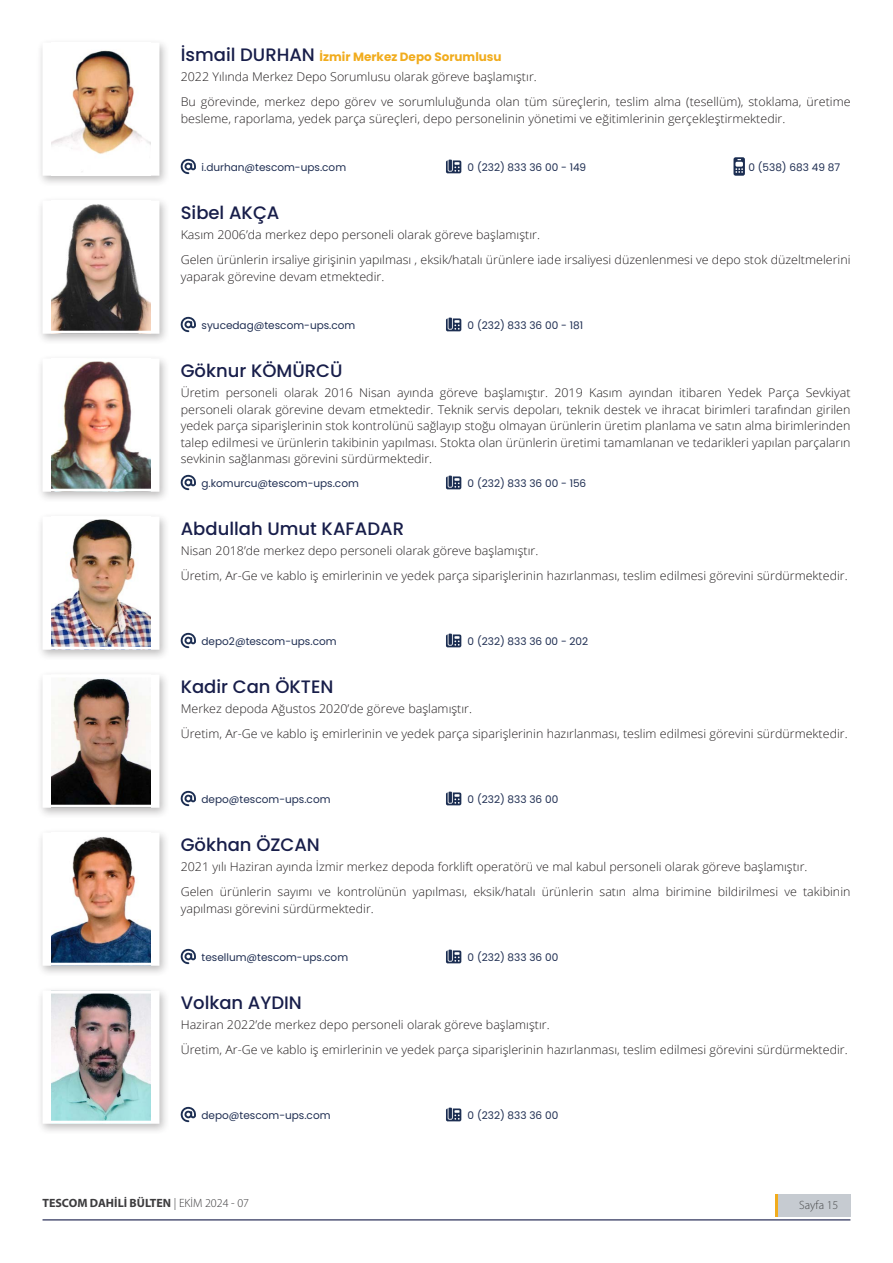
<style>
.page{position:relative;width:893px;height:1263px;background:#fff}
.page>*{position:absolute;margin:0;border:0;box-sizing:border-box;transform-origin:0 0}
.t1{font:500 18px "Poppins";color:#181e4a}
.Body_Text{font:300 12px/16.5px "Open Sans";color:#231f20;scale:1.04 1}
.t2{font:700 12px "Poppins";color:#f1ac1d}
.t3{font:700 12px "Myriad Pro";color:#3d3c3e}
.t4{font:300 12px "Myriad Pro";color:#4b4c4d}
.t5{font:10.5px "Poppins";color:#1f2e52}
.s1{font-weight:500;font-size:18px;color:#181e4a}
.s2{font-weight:300}
</style>
<div class="page">
<div style="left:778px;top:1194px;width:72px;height:23px;background:#c6cbd1"></div>
<hr style="left:775px;top:1194px;width:3px;height:23px;background:#f1ac1d">
<hr style="left:43px;top:1219px;width:807px;height:1px;background:#181e4a">
<svg style="left:446px;top:160px;width:15px;height:13px"></svg>
<svg style="left:733px;top:157px;width:12px;height:19px"></svg>
<svg style="left:181px;top:159px;width:15px;height:15px"></svg>
<div style="left:36px;top:38px;width:134px;height:150px;background:#231f20;opacity:.3"></div>
<div style="left:44px;top:44px;width:114px;height:130px;background:#fff"></div>
<img style="left:51px;top:50px;width:100px;height:122px">
<svg style="left:446px;top:318px;width:15px;height:13px"></svg>
<svg style="left:181px;top:317px;width:15px;height:15px"></svg>
<div style="left:36px;top:196px;width:134px;height:150px;background:#231f20;opacity:.3"></div>
<div style="left:44px;top:202px;width:114px;height:130px;background:#fff"></div>
<img style="left:51px;top:205px;width:100px;height:125px">
<div style="left:43px;top:201px;width:116px;height:133px;border:3px solid #fff"></div>
<svg style="left:446px;top:476px;width:15px;height:13px"></svg>
<svg style="left:181px;top:475px;width:15px;height:15px"></svg>
<div style="left:36px;top:354px;width:134px;height:150px;background:#231f20;opacity:.3"></div>
<div style="left:44px;top:360px;width:114px;height:130px;background:#fff"></div>
<img style="left:51px;top:362px;width:100px;height:126px">
<div style="left:43px;top:358px;width:116px;height:134px;border:3px solid #fff"></div>
<svg style="left:446px;top:634px;width:15px;height:13px"></svg>
<svg style="left:181px;top:633px;width:15px;height:15px"></svg>
<div style="left:36px;top:512px;width:134px;height:149px;background:#231f20;opacity:.3"></div>
<div style="left:44px;top:518px;width:114px;height:130px;background:#fff"></div>
<img style="left:51px;top:520px;width:100px;height:126px">
<div style="left:43px;top:516px;width:116px;height:134px;border:3px solid #fff"></div>
<svg style="left:446px;top:791px;width:15px;height:14px"></svg>
<svg style="left:181px;top:791px;width:15px;height:15px"></svg>
<div style="left:36px;top:670px;width:134px;height:149px;background:#231f20;opacity:.3"></div>
<div style="left:44px;top:676px;width:114px;height:130px;background:#fff"></div>
<img style="left:51px;top:678px;width:100px;height:126px">
<div style="left:43px;top:674px;width:116px;height:134px;border:3px solid #fff"></div>
<svg style="left:446px;top:949px;width:15px;height:14px"></svg>
<svg style="left:181px;top:949px;width:15px;height:15px"></svg>
<div style="left:36px;top:828px;width:134px;height:149px;background:#231f20;opacity:.3"></div>
<div style="left:44px;top:834px;width:114px;height:130px;background:#fff"></div>
<img style="left:51px;top:837px;width:100px;height:125px">
<div style="left:43px;top:832px;width:116px;height:134px;border:3px solid #fff"></div>
<svg style="left:446px;top:1107px;width:15px;height:14px"></svg>
<svg style="left:181px;top:1107px;width:15px;height:15px"></svg>
<div style="left:36px;top:986px;width:134px;height:149px;background:#231f20;opacity:.3"></div>
<div style="left:44px;top:992px;width:114px;height:130px;background:#fff"></div>
<img style="left:51px;top:994px;width:100px;height:126px">
<div style="left:43px;top:990px;width:116px;height:134px;border:3px solid #fff"></div>
<h2 class="t2" style="left:181px;top:50px;width:322px"><span class="s1">İsmail DURHAN</span> İzmir Merkez Depo Sorumlusu</h2>
<p class="Body_Text" style="left:181px;top:68px;width:344px">2022 Yılında Merkez Depo Sorumlusu olarak göreve başlamıştır.</p>
<p class="Body_Text" style="left:181px;top:93px;width:646px">Bu görevinde, merkez depo görev ve sorumluluğunda olan tüm süreçlerin, teslim alma (tesellüm), stoklama, üretime besleme, raporlama, yedek parça süreçleri, depo personelinin yönetimi ve eğitimlerinin gerçekleştirmektedir.</p>
<h2 class="t5" style="left:202px;top:161px;width:146px">i.durhan@tescom-ups.com</h2>
<h2 class="t5" style="left:468px;top:161px;width:120px">0 (232) 833 36 00 - 149</h2>
<h2 class="t5" style="left:748px;top:161px;width:93px">0 (538) 683 49 87</h2>
<h2 class="t1" style="left:181px;top:203px;width:100px">Sibel AKÇA</h2>
<p class="Body_Text" style="left:181px;top:226px;width:347px">Kasım 2006’da merkez depo personeli olarak göreve başlamıştır.</p>
<p class="Body_Text" style="left:181px;top:251px;width:645px">Gelen ürünlerin irsaliye girişinin yapılması , eksik/hatalı ürünlere iade irsaliyesi düzenlenmesi ve depo stok düzeltmelerini yaparak görevine devam etmektedir.</p>
<h2 class="t5" style="left:202px;top:319px;width:155px">syucedag@tescom-ups.com</h2>
<h2 class="t5" style="left:468px;top:319px;width:117px">0 (232) 833 36 00 - 181</h2>
<h2 class="t1" style="left:181px;top:361px;width:163px">Göknur KÖMÜRCÜ</h2>
<p class="Body_Text" style="left:181px;top:384px;width:645px;text-align:justify">Üretim personeli olarak 2016 Nisan ayında göreve başlamıştır. 2019 Kasım ayından itibaren Yedek Parça Sevkiyat personeli olarak görevine devam etmektedir. Teknik servis depoları, teknik destek ve ihracat birimleri tarafından girilen yedek parça siparişlerinin stok kontrolünü sağlayıp stoğu olmayan ürünlerin üretim planlama ve satın alma birimlerinden talep edilmesi ve ürünlerin takibinin yapılması. Stokta olan ürünlerin üretimi tamamlanan ve tedarikleri yapılan parçaların sevkinin sağlanması görevini sürdürmektedir.</p>
<h2 class="t5" style="left:202px;top:477px;width:159px">g.komurcu@tescom-ups.com</h2>
<h2 class="t5" style="left:468px;top:477px;width:120px">0 (232) 833 36 00 - 156</h2>
<h2 class="t1" style="left:181px;top:519px;width:225px">Abdullah Umut KAFADAR</h2>
<p class="Body_Text" style="left:181px;top:542px;width:345px">Nisan 2018’de merkez depo personeli olarak göreve başlamıştır.</p>
<p class="Body_Text" style="left:181px;top:567px;width:643px">Üretim, Ar-Ge ve kablo iş emirlerinin ve yedek parça siparişlerinin hazırlanması, teslim edilmesi görevini sürdürmektedir.</p>
<h2 class="t5" style="left:202px;top:635px;width:137px">depo2@tescom-ups.com</h2>
<h2 class="t5" style="left:468px;top:635px;width:122px">0 (232) 833 36 00 - 202</h2>
<h2 class="t1" style="left:181px;top:677px;width:154px">Kadir Can ÖKTEN</h2>
<p class="Body_Text" style="left:181px;top:700px;width:282px">Merkez depoda Ağustos 2020’de göreve başlamıştır.</p>
<p class="Body_Text" style="left:181px;top:725px;width:643px">Üretim, Ar-Ge ve kablo iş emirlerinin ve yedek parça siparişlerinin hazırlanması, teslim edilmesi görevini sürdürmektedir.</p>
<h2 class="t5" style="left:202px;top:793px;width:130px">depo@tescom-ups.com</h2>
<h2 class="t5" style="left:468px;top:793px;width:92px">0 (232) 833 36 00</h2>
<h2 class="t1" style="left:181px;top:835px;width:141px">Gökhan ÖZCAN</h2>
<p class="Body_Text" style="left:181px;top:858px;width:604px">2021 yılı Haziran ayında İzmir merkez depoda forklift operatörü ve mal kabul personeli olarak göreve başlamıştır.</p>
<p class="Body_Text" style="left:181px;top:883px;width:645px">Gelen ürünlerin sayımı ve kontrolünün yapılması, eksik/hatalı ürünlerin satın alma birimine bildirilmesi ve takibinin yapılması görevini sürdürmektedir.</p>
<h2 class="t5" style="left:202px;top:951px;width:148px">tesellum@tescom-ups.com</h2>
<h2 class="t5" style="left:468px;top:951px;width:92px">0 (232) 833 36 00</h2>
<h2 class="t1" style="left:181px;top:993px;width:123px">Volkan AYDIN</h2>
<p class="Body_Text" style="left:181px;top:1016px;width:356px">Haziran 2022’de merkez depo personeli olarak göreve başlamıştır.</p>
<p class="Body_Text" style="left:181px;top:1041px;width:643px">Üretim, Ar-Ge ve kablo iş emirlerinin ve yedek parça siparişlerinin hazırlanması, teslim edilmesi görevini sürdürmektedir.</p>
<h2 class="t5" style="left:202px;top:1109px;width:130px">depo@tescom-ups.com</h2>
<h2 class="t5" style="left:468px;top:1109px;width:92px">0 (232) 833 36 00</h2>
<p class="t3" style="left:43px;top:1195px;width:208px">TESCOM DAHİLİ BÜLTEN <span class="s2">| EKİM 2024 - 07</span></p>
<p class="t4" style="left:799px;top:1198px;width:41px">Sayfa 15</p>
</div>
